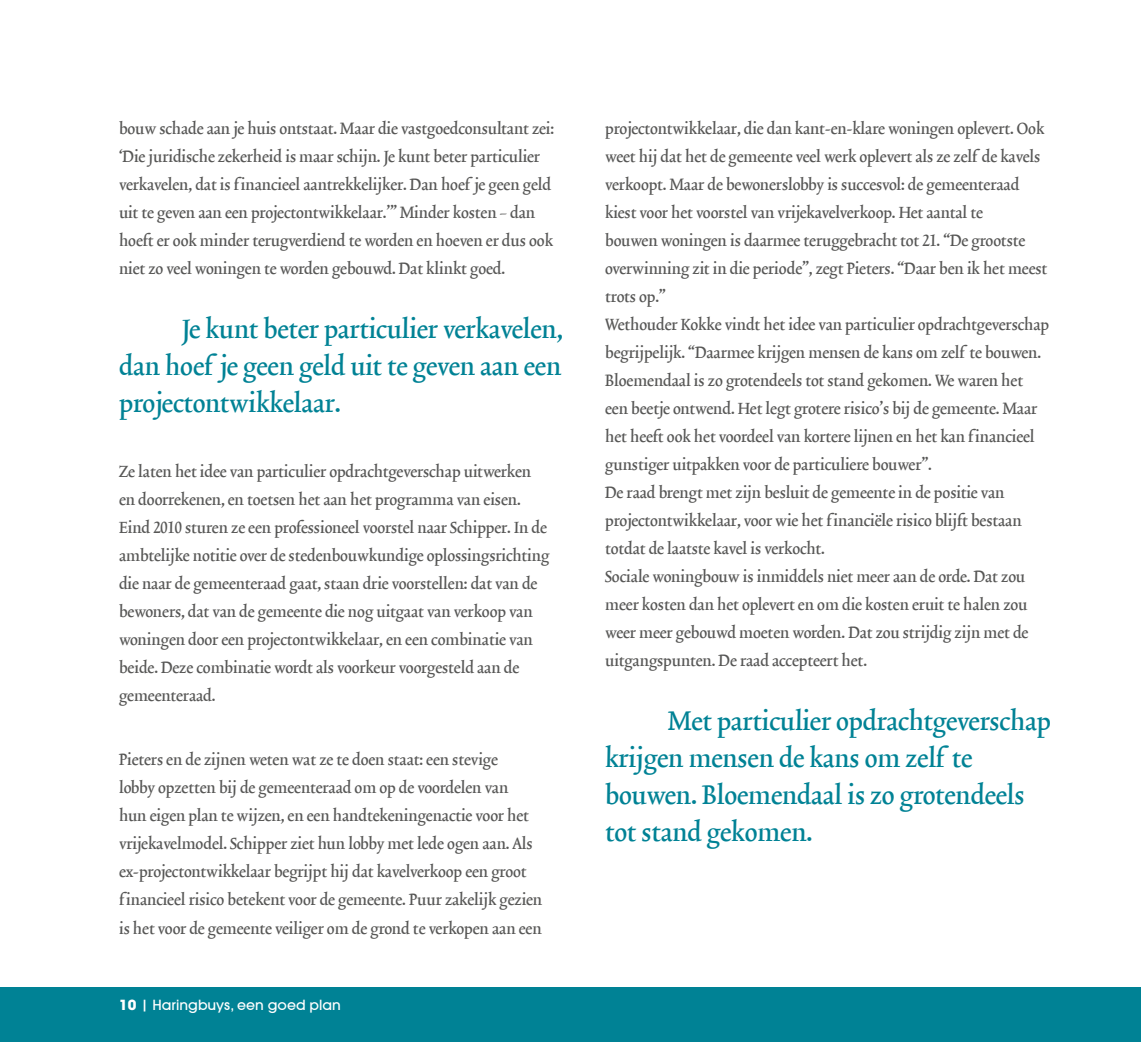
<style>
.page{position:relative;width:1141px;height:1042px;background:#fff}
.page>*{position:absolute;margin:0;border:0;box-sizing:border-box;transform-origin:0 0}
.t1{font:31.5px/36.8px "Trinite No 2 Medium Cond Tab";color:#008295;text-align:justify}
.t2{font:19.25px/28px "Trinite No 2 Medium Cond Tab";color:#575756}
.t3{font:500 14px "ITC Avant Garde Gothic";color:#fff}
.s1{font-weight:700}
</style>
<div class="page">
<div style="left:0;top:987px;width:1141px;height:55px;background:#008295"></div>
<p class="t2" style="left:119px;top:115px;width:437px">bouw schade aan je huis ontstaat. Maar die vastgoedconsultant zei: ‘Die juridische zekerheid is maar schijn. Je kunt beter particulier verkavelen, dat is financieel aantrekkelijker. Dan hoef je geen geld uit te geven aan een projectontwikkelaar.’” Minder kosten – dan hoeft er ook minder terugverdiend te worden en hoeven er dus ook niet zo veel woningen te worden gebouwd. Dat klinkt goed.</p>
<h1 class="t1" style="left:119px;top:312px;width:445px;text-indent:63px">Je kunt beter particulier verkavelen, dan hoef je geen geld uit te geven aan een projectontwikkelaar.</h1>
<p class="t2" style="left:119px;top:458px;width:432px">Ze laten het idee van particulier opdrachtgeverschap uitwerken en doorrekenen, en toetsen het aan het programma van eisen.<br>Eind 2010 sturen ze een professioneel voorstel naar Schipper. In de ambtelijke notitie over de stedenbouwkundige oplossingsrichting die naar de gemeenteraad gaat, staan drie voorstellen: dat van de bewoners, dat van de gemeente die nog uitgaat van verkoop van woningen door een projectontwikkelaar, en een combinatie van beide. Deze combinatie wordt als voorkeur voorgesteld aan de gemeenteraad.</p>
<p class="t2" style="left:119px;top:747px;width:425px">Pieters en de zijnen weten wat ze te doen staat: een stevige<br>lobby opzetten bij de gemeenteraad om op de voordelen van<br>hun eigen plan te wijzen, en een handtekeningenactie voor het vrijekavelmodel. Schipper ziet hun lobby met lede ogen aan. Als ex-projectontwikkelaar begrijpt hij dat kavelverkoop een groot financieel risico betekent voor de gemeente. Puur zakelijk gezien is het voor de gemeente veiliger om de grond te verkopen aan een</p>
<p class="t3" style="left:119px;top:996px;width:223px"><span class="s1">10</span> | Haringbuys, een goed plan</p>
<p class="t2" style="left:605px;top:115px;width:445px">projectontwikkelaar, die dan kant-en-klare woningen oplevert. Ook weet hij dat het de gemeente veel werk oplevert als ze zelf de kavels verkoopt. Maar de bewonerslobby is succesvol: de gemeenteraad kiest voor het voorstel van vrijekavelverkoop. Het aantal te<br>bouwen woningen is daarmee teruggebracht tot 21. “De grootste overwinning zit in die periode”, zegt Pieters. “Daar ben ik het meest trots op.”<br>Wethouder Kokke vindt het idee van particulier opdrachtgeverschap begrijpelijk. “Daarmee krijgen mensen de kans om zelf te bouwen.<br>Bloemendaal is zo grotendeels tot stand gekomen. We waren het een beetje ontwend. Het legt grotere risico’s bij de gemeente. Maar het heeft ook het voordeel van kortere lijnen en het kan financieel gunstiger uitpakken voor de particuliere bouwer”.<br>De raad brengt met zijn besluit de gemeente in de positie van projectontwikkelaar, voor wie het financiële risico blijft bestaan totdat de laatste kavel is verkocht.<br>Sociale woningbouw is inmiddels niet meer aan de orde. Dat zou meer kosten dan het oplevert en om die kosten eruit te halen zou weer meer gebouwd moeten worden. Dat zou strijdig zijn met de uitgangspunten. De raad accepteert het.</p>
<h1 class="t1" style="left:605px;top:704px;width:447px;text-align:left;text-indent:63px">Met particulier opdrachtgeverschap krijgen mensen de kans om zelf te bouwen. Bloemendaal is zo grotendeels tot stand gekomen.</h1>
</div>
